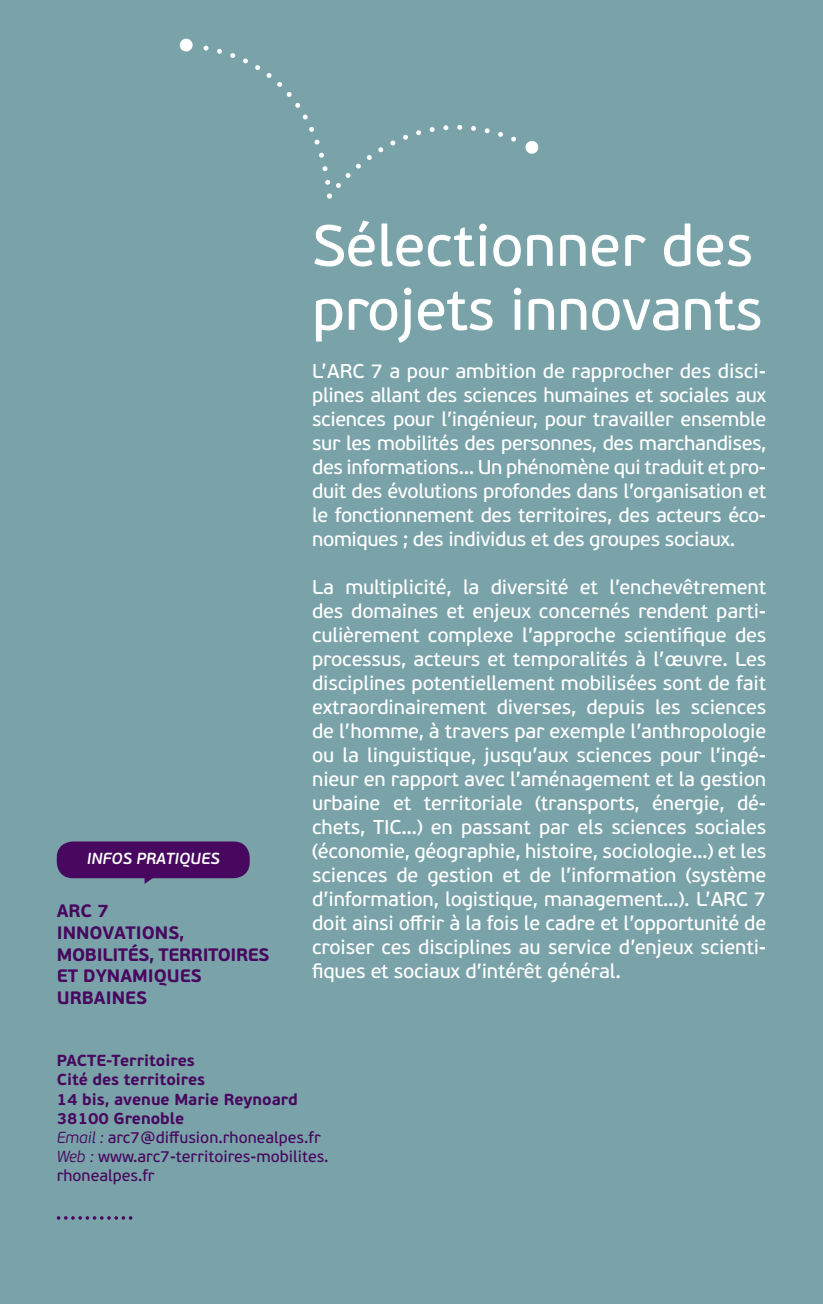
<style>
.page{position:relative;width:823px;height:1304px;background:#fff}
.page>*{position:absolute;margin:0;border:0;box-sizing:border-box;transform-origin:0 0}
.t1{font:58px/64px "PF Beau Sans Pro Bbook";letter-spacing:-.01em;color:#fff}
.t2{font:20px/24px "PF Beau Sans Pro Bbook";letter-spacing:-.02em;color:#fff;text-align:justify}
.t3{font:700 18px/21.6px "PF Beau Sans Pro";color:#48085f}
.t4{font:16px/19.2px "PF Beau Sans Pro Bbook";color:#48085f}
.t5{font:700 16px/19.2px "PF Beau Sans Pro";color:#48085f}
.t6{font:italic 600 16px "PF Beau Sans Pro";color:#fff}
.s1{font-family:"PF Beau Sans Pro";font-weight:300;font-style:italic}
</style>
<div class="page">
<div style="left:0;top:0;width:822px;height:1304px;background:#79a3a9"></div>
<div style="left:57px;top:841px;width:192px;height:37px;background:#48085f;border-radius:16px"></div>
<svg style="left:144px;top:878px;width:18px;height:6px"></svg>
<svg style="left:57px;top:1216px;width:75px;height:4px"></svg>
<div style="left:179px;top:39px;width:14px;height:13px;background:#fff;border-radius:50%"></div>
<svg style="left:203px;top:45px;width:313px;height:154px"></svg>
<svg style="left:525px;top:141px;width:14px;height:13px"></svg>
<p class="t6" style="left:87px;top:849px;width:134px">INFOS PRATIQUES</p>
<p class="t3" style="left:57px;top:900px;width:214px">ARC 7<br>INNOVATIONS,<br>MOBILITÉS, TERRITOIRES<br>ET DYNAMIQUES<br>URBAINES</p>
<h1 class="t1" style="left:312px;top:214px;width:451px">Sélectionner des projets innovants</h1>
<p class="t2" style="left:312px;top:359px;width:455px">L’ARC 7 a pour ambition de rapprocher des disci&shy;plines allant des sciences humaines et sociales aux sciences pour l’ingénieur, pour travailler ensemble sur les mobilités des personnes, des marchandises, des informations… Un phénomène qui traduit et pro&shy;duit des évolutions profondes dans l’organisation et le fonctionnement des territoires, des acteurs éco&shy;nomiques ; des individus et des groupes sociaux.</p>
<p class="t2" style="left:312px;top:575px;width:455px">La multiplicité, la diversité et l’enchevêtrement des domaines et enjeux concernés rendent parti&shy;culièrement complexe l’approche scientifique des processus, acteurs et temporalités à l’œuvre. Les disciplines potentiellement mobilisées sont de fait extraordinairement diverses, depuis les sciences de l’homme, à travers par exemple l’anthropologie ou la linguistique, jusqu’aux sciences pour l’ingé&shy;nieur en rapport avec l’aménagement et la gestion urbaine et territoriale (transports, énergie, dé&shy;chets, TIC…) en passant par els sciences sociales (économie, géographie, histoire, sociologie…) et les sciences de gestion et de l’information (système d’information, logistique, management…). L’ARC 7 doit ainsi offrir à la fois le cadre et l’opportunité de croiser ces disciplines au service d’enjeux scienti&shy;fiques et sociaux d’intérêt général.</p>
<p class="t5" style="left:57px;top:1051px;width:242px">PACTE-Territoires<br>Cité des territoires<br>14 bis, avenue Marie Reynoard<br>38100 Grenoble</p>
<p class="t4" style="left:57px;top:1128px;width:273px"><span class="s1">Email :</span> arc7@diffusion.rhonealpes.fr<br><span class="s1">Web :</span> www.arc7-territoires-mobilites. rhonealpes.fr</p>
</div>
